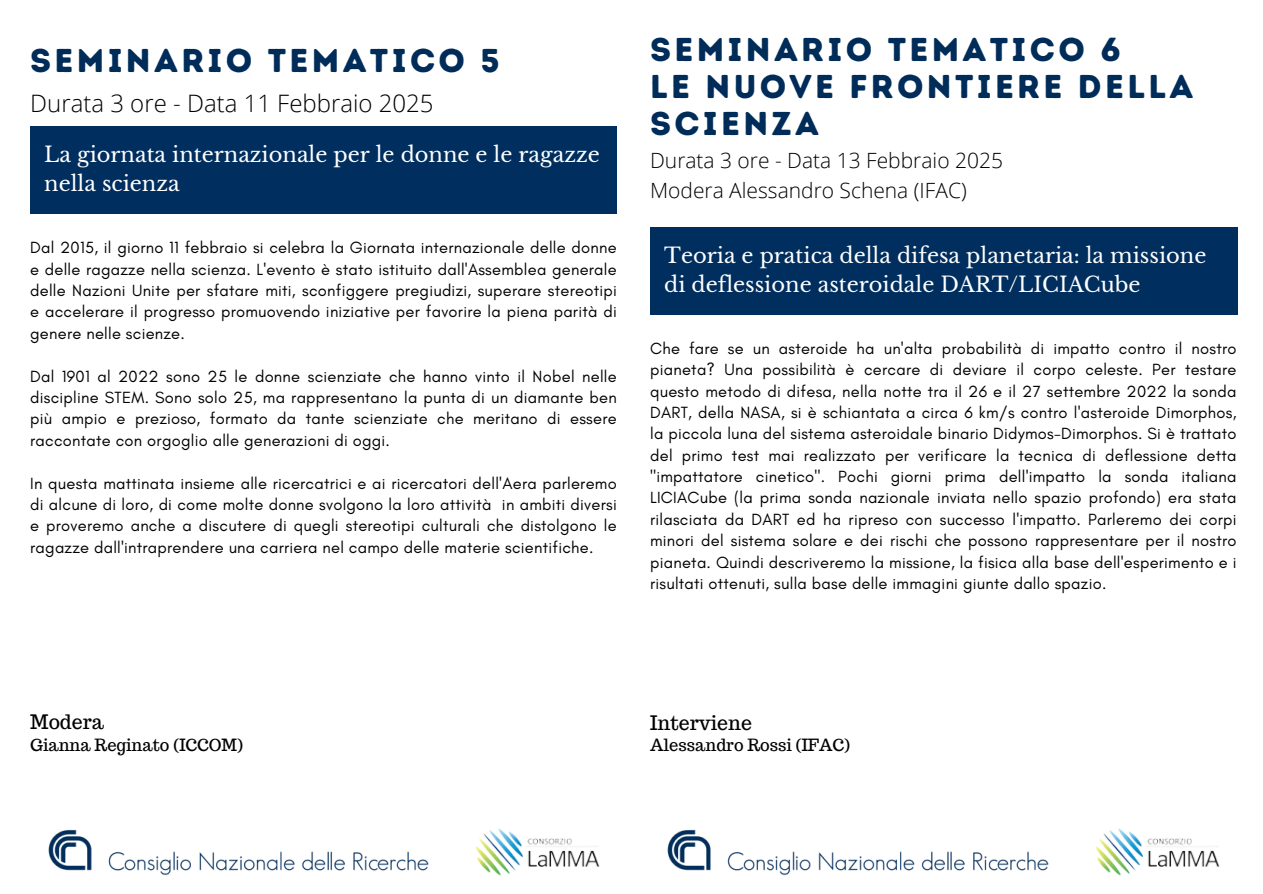
<style>
.page{position:relative;width:1263px;height:894px;background:#fff}
.page>*{position:absolute;margin:0;border:0;box-sizing:border-box;transform-origin:0 0}
.t1{font:33px/37.2px "Intro Rust Base";letter-spacing:.1em;color:#002c59}
.t2{font:300 24px "Open Sans";color:#000}
.t3{font:21px/29.2px "Libre Baskerville";color:#fff}
.t4{font:300 21px/29.2px "Open Sans";color:#000}
.t5{font:19.5px "Trocchi";color:#000}
.t6{font:16.5px/21.3px "Glacial Indifference";letter-spacing:.015em;color:#000;text-align:justify}
.t7{font:16.5px "Trocchi";color:#000}
</style>
<div class="page">
<div style="left:650px;top:227px;width:587px;height:88px;background:#002f5f"></div>
<div style="left:30px;top:126px;width:587px;height:88px;background:#002f5f"></div>
<img style="left:48px;top:830px;width:381px;height:46px">
<img style="left:475px;top:828px;width:125px;height:48px">
<img style="left:667px;top:830px;width:382px;height:46px">
<img style="left:1095px;top:828px;width:125px;height:48px">
<h1 class="t1" style="left:30px;top:42px;width:471px">SEMINARIO TEMATICO 5</h1>
<h2 class="t2" style="left:30px;top:86px;width:405px">Durata 3 ore - Data 11 Febbraio 2025</h2>
<p class="t3" style="left:44px;top:140px;width:557px">La giornata internazionale per le donne e le ragazze nella scienza</p>
<h1 class="t6" style="left:30px;top:237px;width:588px">Dal 2015, il giorno 11 febbraio si celebra la Giornata internazionale delle donne e delle ragazze nella scienza. L'evento è stato istituito dall'Assemblea generale delle Nazioni Unite per sfatare miti, sconfiggere pregiudizi, superare stereotipi e accelerare il progresso promuovendo iniziative per favorire la piena parità di genere nelle scienze.</h1>
<h3 class="t6" style="left:30px;top:365px;width:588px">Dal 1901 al 2022 sono 25 le donne scienziate che hanno vinto il Nobel nelle discipline STEM. Sono solo 25, ma rappresentano la punta di un diamante ben più ampio e prezioso, formato da tante scienziate che meritano di essere raccontate con orgoglio alle generazioni di oggi.</h3>
<h3 class="t6" style="left:30px;top:472px;width:588px">In questa mattinata insieme alle ricercatrici e ai ricercatori dell'Aera parleremo di alcune di loro, di come molte donne svolgono la loro attività in ambiti diversi e proveremo anche a discutere di quegli stereotipi culturali che distolgono le ragazze dall'intraprendere una carriera nel campo delle materie scientifiche.</h3>
<p class="t1" style="left:650px;top:30px;width:545px">SEMINARIO TEMATICO 6<br>LE NUOVE FRONTIERE DELLA<br>SCIENZA</p>
<p class="t4" style="left:650px;top:145px;width:354px">Durata 3 ore - Data 13 Febbraio 2025<br>Modera Alessandro Schena (IFAC)</p>
<p class="t3" style="left:664px;top:241px;width:544px">Teoria e pratica della difesa planetaria: la missione di deflessione asteroidale DART/LICIACube</p>
<h3 class="t6" style="left:650px;top:337px;width:588px">Che fare se un asteroide ha un'alta probabilità di impatto contro il nostro pianeta? Una possibilità è cercare di deviare il corpo celeste. Per testare questo metodo di difesa, nella notte tra il 26 e il 27 settembre 2022 la sonda DART, della NASA, si è schiantata a circa 6 km/s contro l'asteroide Dimorphos, la piccola luna del sistema asteroidale binario Didymos-Dimorphos. Si è trattato del primo test mai realizzato per verificare la tecnica di deflessione detta "impattatore cinetico". Pochi giorni prima dell'impatto la sonda italiana LICIACube (la prima sonda nazionale inviata nello spazio profondo) era stata rilasciata da DART ed ha ripreso con successo l'impatto. Parleremo dei corpi minori del sistema solare e dei rischi che possono rappresentare per il nostro pianeta. Quindi descriveremo la missione, la fisica alla base dell'esperimento e i risultati ottenuti, sulla base delle immagini giunte dallo spazio.</h3>
<p class="t5" style="left:30px;top:709px;width:75px">Modera</p>
<p class="t7" style="left:30px;top:733px;width:214px">Gianna Reginato (ICCOM)</p>
<p class="t5" style="left:650px;top:710px;width:103px">Interviene</p>
<p class="t7" style="left:650px;top:734px;width:202px">Alessandro Rossi (IFAC)</p>
</div>
